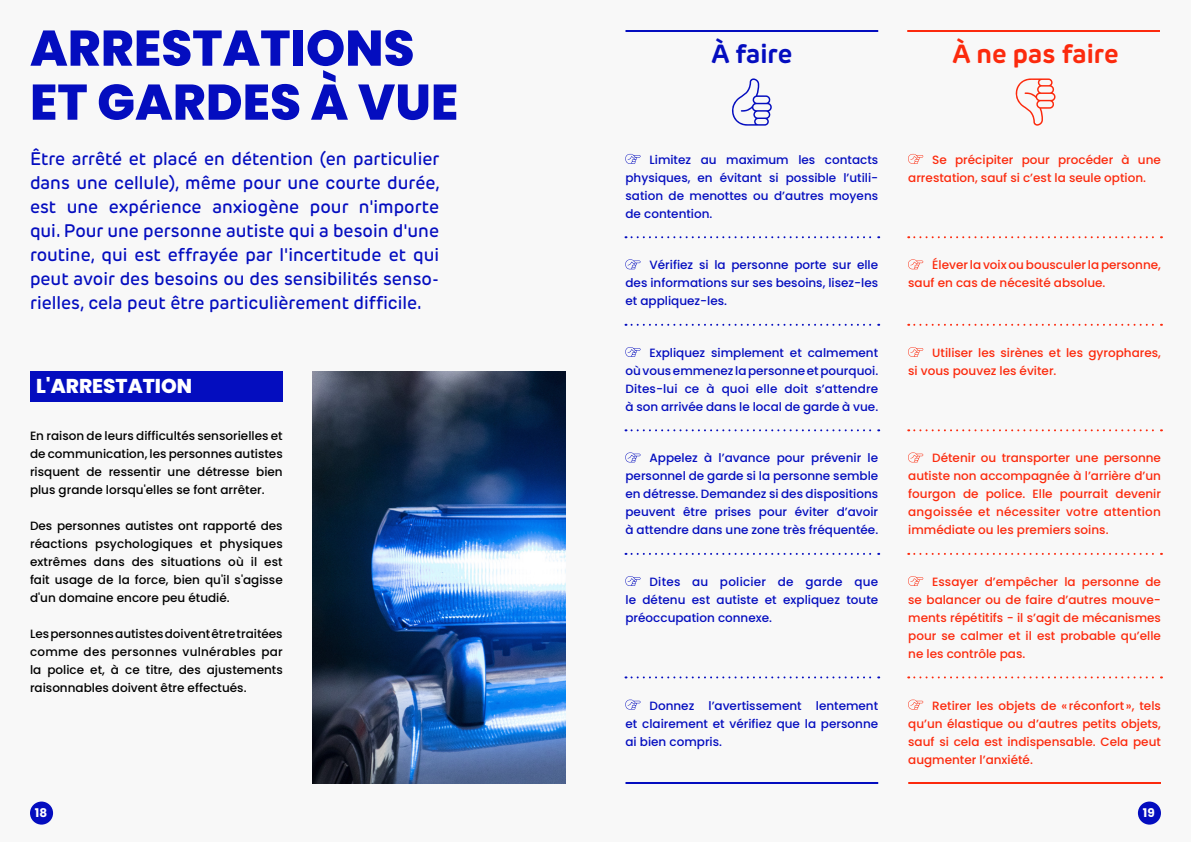
<style>
.page{position:relative;width:1191px;height:842px;background:#f8f8f8}
.page>*{position:absolute;margin:0;border:0;box-sizing:border-box;transform-origin:0 0}
.t1{font:800 50px/54px "Poppins";color:#040dbf}
.t2{font:700 26px "New Rubrik Edge";color:#fc2a0d}
.t3{font:700 26px "New Rubrik Edge";letter-spacing:-.005em;color:#040dbf}
.t4{font:800 20px "Poppins";color:#fff}
.t5{font:500 18px/24px "New Rubrik Edge";color:#040dbf;text-align:justify}
.t6{font:500 12px/18px "Poppins";color:#040dbf;text-align:justify}
.t7{font:500 12px/18px "Poppins";color:#fc2a0d}
.t8{font:500 12px/18px "Poppins";color:#000;text-align:justify}
.t9{font:700 12px "Poppins";color:#fff}
</style>
<div class="page">
<div style="left:30px;top:801px;width:23px;height:24px;background:#040dbf;border-radius:50%"></div>
<div style="left:30px;top:371px;width:253px;height:31px;background:#040dbf"></div>
<img style="left:313px;top:371px;width:252px;height:413px">
<div style="left:1137px;top:801px;width:24px;height:24px;background:#040dbf;border-radius:50%"></div>
<svg style="left:625px;top:154px;width:15px;height:10px"></svg>
<svg style="left:908px;top:154px;width:15px;height:10px"></svg>
<svg style="left:625px;top:259px;width:15px;height:10px"></svg>
<svg style="left:908px;top:259px;width:15px;height:10px"></svg>
<svg style="left:625px;top:347px;width:15px;height:10px"></svg>
<svg style="left:908px;top:347px;width:15px;height:10px"></svg>
<svg style="left:625px;top:453px;width:15px;height:9px"></svg>
<svg style="left:908px;top:453px;width:15px;height:9px"></svg>
<svg style="left:625px;top:576px;width:15px;height:10px"></svg>
<svg style="left:908px;top:576px;width:15px;height:10px"></svg>
<svg style="left:625px;top:700px;width:15px;height:9px"></svg>
<svg style="left:908px;top:700px;width:15px;height:9px"></svg>
<svg style="left:625px;top:236px;width:254px;height:2px"></svg>
<svg style="left:908px;top:236px;width:254px;height:2px"></svg>
<hr style="left:625px;top:782px;width:253px;height:2px;background:#040dbf">
<hr style="left:908px;top:782px;width:253px;height:2px;background:#fc2a0d">
<svg style="left:625px;top:324px;width:254px;height:2px"></svg>
<svg style="left:908px;top:324px;width:254px;height:2px"></svg>
<svg style="left:625px;top:429px;width:254px;height:2px"></svg>
<svg style="left:908px;top:429px;width:254px;height:2px"></svg>
<svg style="left:625px;top:553px;width:254px;height:2px"></svg>
<svg style="left:908px;top:553px;width:254px;height:2px"></svg>
<svg style="left:625px;top:676px;width:254px;height:2px"></svg>
<svg style="left:908px;top:676px;width:254px;height:2px"></svg>
<hr style="left:625px;top:30px;width:253px;height:2px;background:#040dbf">
<hr style="left:907px;top:30px;width:253px;height:2px;background:#fc2a0d">
<svg style="left:731px;top:78px;width:40px;height:48px"></svg>
<svg style="left:1015px;top:78px;width:40px;height:48px"></svg>
<h1 class="t1" style="left:30px;top:21px;width:430px">ARRESTATIONS<br>ET GARDES À VUE</h1>
<p class="t5" style="left:30px;top:147px;width:411px">Être arrêté et placé en détention (en particulier dans une cellule), même pour une courte durée, est une expérience anxiogène pour n'importe qui. Pour une personne autiste qui a besoin d'une routine, qui est effrayée par l'incertitude et qui peut avoir des besoins ou des sensibilités senso&shy;rielles, cela peut être particulièrement difficile.</p>
<h3 class="t4" style="left:36px;top:375px;width:158px">L'ARRESTATION</h3>
<p class="t8" style="left:30px;top:427px;width:254px">En raison de leurs difficultés sensorielles et de communication, les personnes autistes risquent de ressentir une détresse bien plus grande lorsqu'elles se font arrêter.</p>
<p class="t8" style="left:30px;top:517px;width:254px">Des personnes autistes ont rapporté des réactions psychologiques et physiques extrêmes dans des situations où il est fait usage de la force, bien qu'il s'agisse d'un domaine encore peu étudié.</p>
<p class="t8" style="left:30px;top:625px;width:254px">Les personnes autistes doivent être traitées comme des personnes vulnérables par la police et, à ce titre, des ajustements raisonnables doivent être effectués.</p>
<p class="t9" style="left:35px;top:806px;width:14px">18</p>
<h2 class="t3" style="left:711px;top:38px;width:82px">À faire</h2>
<h2 class="t2" style="left:952px;top:38px;width:167px">À ne pas faire</h2>
<p class="t6" style="left:625px;top:151px;width:254px;text-indent:24px">Limitez au maximum les contacts physiques, en évitant si possible l’utili&shy;sation de menottes ou d’autres moyens de contention.</p>
<p class="t7" style="left:908px;top:151px;width:254px;text-indent:24px">Se précipiter pour procéder à une arrestation, sauf si c’est la seule option.</p>
<p class="t6" style="left:625px;top:256px;width:254px;text-indent:24px">Vérifiez si la personne porte sur elle des informations sur ses besoins, lisez-les et appliquez-les.</p>
<p class="t7" style="left:908px;top:256px;width:254px;text-indent:24px">Élever la voix ou bousculer la personne, sauf en cas de nécesité absolue.</p>
<p class="t6" style="left:625px;top:344px;width:254px;text-indent:24px">Expliquez simplement et calmement où vous emmenez la personne et pourquoi.<br>Dites-lui ce à quoi elle doit s’attendre à son arrivée dans le local de garde à vue.</p>
<p class="t7" style="left:908px;top:344px;width:254px;text-indent:24px">Utiliser les sirènes et les gyrophares, si vous pouvez les éviter.</p>
<p class="t6" style="left:625px;top:449px;width:254px;text-indent:24px">Appelez à l’avance pour prévenir le personnel de garde si la personne semble en détresse. Demandez si des dispositions peuvent être prises pour éviter d’avoir à attendre dans une zone très fréquentée.</p>
<p class="t7" style="left:908px;top:449px;width:254px;text-align:justify;text-indent:24px">Détenir ou transporter une personne autiste non accompagnée à l’arrière d’un fourgon de police. Elle pourrait devenir angoissée et nécessiter votre attention immédiate ou les premiers soins.</p>
<p class="t6" style="left:625px;top:573px;width:254px;text-indent:24px">Dites au policier de garde que le détenu est autiste et expliquez toute préoccupation connexe.</p>
<p class="t7" style="left:908px;top:573px;width:254px;text-align:justify;text-indent:24px">Essayer d’empêcher la personne de se balancer ou de faire d’autres mouve&shy;ments répétitifs - il s’agit de mécanismes pour se calmer et il est probable qu’elle ne les contrôle pas.</p>
<p class="t6" style="left:625px;top:696px;width:254px;text-indent:24px">Donnez l’avertissement lentement et clairement et vérifiez que la personne ai bien compris.</p>
<p class="t7" style="left:908px;top:696px;width:254px;text-align:justify;text-indent:24px">Retirer les objets de « réconfort », tels qu’un élastique ou d’autres petits objets, sauf si cela est indispensable. Cela peut augmenter l’anxiété.</p>
<p class="t9" style="left:1143px;top:806px;width:13px">19</p>
</div>
